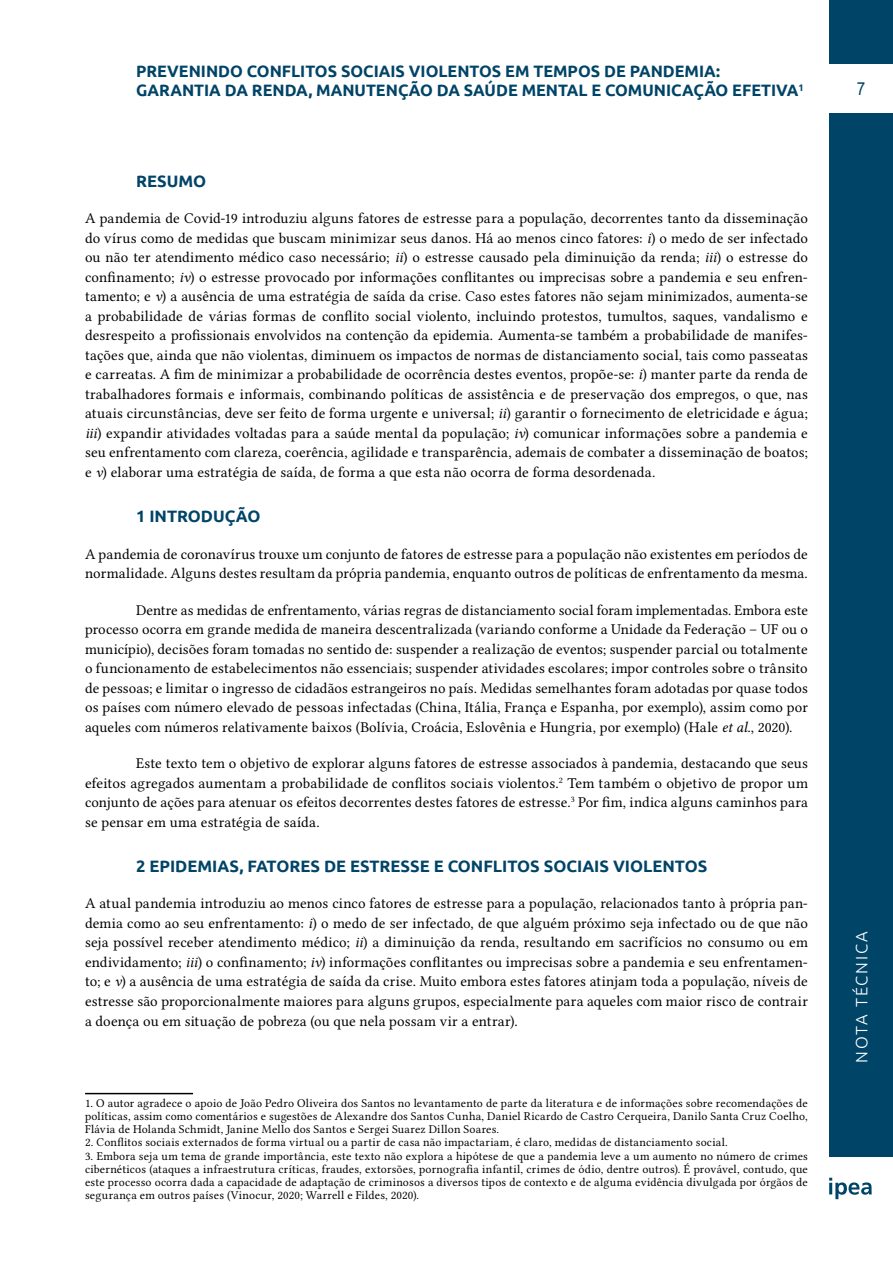
<style>
.page{position:relative;width:893px;height:1263px;background:#fff}
.page>*{position:absolute;margin:0;border:0;box-sizing:border-box;transform-origin:0 0}
.t1{font:18px "Arial";color:#004467;scale:.85 1}
.t2{font:700 16.5px/19.8px "Ubuntu";color:#004467}
.t3{font:300 16.5px "Ubuntu";letter-spacing:.11em;color:#fff}
.t4{font:15px/19.5px "Lin Libertine O";letter-spacing:.005em;color:#000;text-align:justify}
.t5{font:12px/13.2px "Lin Libertine O";letter-spacing:.02em;color:#000;text-align:justify}
.s1{font-family:"Lin Libertine OI"}
</style>
<div class="page">
<div style="left:829px;top:113px;width:64px;height:1043px;background:#004467"></div>
<div style="left:829px;top:0;width:64px;height:64px;background:#004467"></div>
<svg style="left:829px;top:1178px;width:43px;height:21px"></svg>
<hr style="left:85px;top:1093px;width:108px;height:1px;background:#000">
<p class="t2" style="left:136px;top:61px;width:669px">PREVENINDO CONFLITOS SOCIAIS VIOLENTOS EM TEMPOS DE PANDEMIA:<br>GARANTIA DA RENDA, MANUTENÇÃO DA SAÚDE MENTAL E COMUNICAÇÃO EFETIVA<sup>1</sup></p>
<p class="t2" style="left:136px;top:171px;width:72px">RESUMO</p>
<p class="t4" style="left:85px;top:209px;width:724px">A pandemia de Covid-19 introduziu alguns fatores de estresse para a população, decorrentes tanto da disseminação do vírus como de medidas que buscam minimizar seus danos. Há ao menos cinco fatores: <span class="s1">i</span>) o medo de ser infectado ou não ter atendimento médico caso necessário; <span class="s1">ii</span>) o estresse causado pela diminuição da renda; <span class="s1">iii</span>) o estresse do confinamento; <span class="s1">iv</span>) o estresse provocado por informações conflitantes ou imprecisas sobre a pandemia e seu enfren&shy;tamento; e <span class="s1">v</span>) a ausência de uma estratégia de saída da crise. Caso estes fatores não sejam minimizados, aumenta-se a probabilidade de várias formas de conflito social violento, incluindo protestos, tumultos, saques, vandalismo e desrespeito a profissionais envolvidos na contenção da epidemia. Aumenta-se também a probabilidade de manifes&shy;tações que, ainda que não violentas, diminuem os impactos de normas de distanciamento social, tais como passeatas e carreatas. A fim de minimizar a probabilidade de ocorrência destes eventos, propõe-se: <span class="s1">i</span>) manter parte da renda de trabalhadores formais e informais, combinando políticas de assistência e de preservação dos empregos, o que, nas atuais circunstâncias, deve ser feito de forma urgente e universal; <span class="s1">ii</span>) garantir o fornecimento de eletricidade e água; <span class="s1">iii</span>) expandir atividades voltadas para a saúde mental da população; <span class="s1">iv</span>) comunicar informações sobre a pandemia e seu enfrentamento com clareza, coerência, agilidade e transparência, ademais de combater a disseminação de boatos; e <span class="s1">v</span>) elaborar uma estratégia de saída, de forma a que esta não ocorra de forma desordenada.</p>
<p class="t2" style="left:136px;top:506px;width:126px">1 INTRODUÇÃO</p>
<p class="t4" style="left:85px;top:544px;width:724px">A pandemia de coronavírus trouxe um conjunto de fatores de estresse para a população não existentes em períodos de normalidade. Alguns destes resultam da própria pandemia, enquanto outros de políticas de enfrentamento da mesma.</p>
<p class="t4" style="left:85px;top:600px;width:724px;text-indent:51px">Dentre as medidas de enfrentamento, várias regras de distanciamento social foram implementadas. Embora este processo ocorra em grande medida de maneira descentralizada (variando conforme a Unidade da Federação – UF ou o município), decisões foram tomadas no sentido de: suspender a realização de eventos; suspender parcial ou totalmente o funcionamento de estabelecimentos não essenciais; suspender atividades escolares; impor controles sobre o trânsito de pessoas; e limitar o ingresso de cidadãos estrangeiros no país. Medidas semelhantes foram adotadas por quase todos os países com número elevado de pessoas infectadas (China, Itália, França e Espanha, por exemplo), assim como por aqueles com números relativamente baixos (Bolívia, Croácia, Eslovênia e Hungria, por exemplo) (Hale <span class="s1">et al.</span>, 2020).</p>
<p class="t4" style="left:85px;top:753px;width:724px;text-indent:51px">Este texto tem o objetivo de explorar alguns fatores de estresse associados à pandemia, destacando que seus efeitos agregados aumentam a probabilidade de conflitos sociais violentos.<sup>2</sup> Tem também o objetivo de propor um conjunto de ações para atenuar os efeitos decorrentes destes fatores de estresse.<sup>3</sup> Por fim, indica alguns caminhos para se pensar em uma estratégia de saída.</p>
<p class="t2" style="left:136px;top:856px;width:573px">2 EPIDEMIAS, FATORES DE ESTRESSE E CONFLITOS SOCIAIS VIOLENTOS</p>
<p class="t4" style="left:85px;top:894px;width:724px">A atual pandemia introduziu ao menos cinco fatores de estresse para a população, relacionados tanto à própria pan&shy;demia como ao seu enfrentamento: <span class="s1">i</span>) o medo de ser infectado, de que alguém próximo seja infectado ou de que não seja possível receber atendimento médico; <span class="s1">ii</span>) a diminuição da renda, resultando em sacrifícios no consumo ou em endividamento; <span class="s1">iii</span>) o confinamento; <span class="s1">iv</span>) informações conflitantes ou imprecisas sobre a pandemia e seu enfrentamen&shy;to; e <span class="s1">v</span>) a ausência de uma estratégia de saída da crise. Muito embora estes fatores atinjam toda a população, níveis de estresse são proporcionalmente maiores para alguns grupos, especialmente para aqueles com maior risco de contrair a doença ou em situação de pobreza (ou que nela possam vir a entrar).</p>
<p class="t5" style="left:85px;top:1096px;width:724px">1. O autor agradece o apoio de João Pedro Oliveira dos Santos no levantamento de parte da literatura e de informações sobre recomendações de políticas, assim como comentários e sugestões de Alexandre dos Santos Cunha, Daniel Ricardo de Castro Cerqueira, Danilo Santa Cruz Coelho, Flávia de Holanda Schmidt, Janine Mello dos Santos e Sergei Suarez Dillon Soares.</p>
<p class="t5" style="left:85px;top:1136px;width:644px">2. Conflitos sociais externados de forma virtual ou a partir de casa não impactariam, é claro, medidas de distanciamento social.</p>
<p class="t5" style="left:85px;top:1149px;width:724px">3. Embora seja um tema de grande importância, este texto não explora a hipótese de que a pandemia leve a um aumento no número de crimes cibernéticos (ataques a infraestrutura críticas, fraudes, extorsões, pornografia infantil, crimes de ódio, dentre outros). É provável, contudo, que este processo ocorra dada a capacidade de adaptação de criminosos a diversos tipos de contexto e de alguma evidência divulgada por órgãos de segurança em outros países (Vinocur, 2020; Warrell e Fildes, 2020).</p>
<p class="t1" style="left:857px;top:76px;width:12px">7</p>
<p class="t3" style="left:852px;top:1063px;width:133px;rotate:-90deg">NOTA TÉCNICA</p>
</div>
